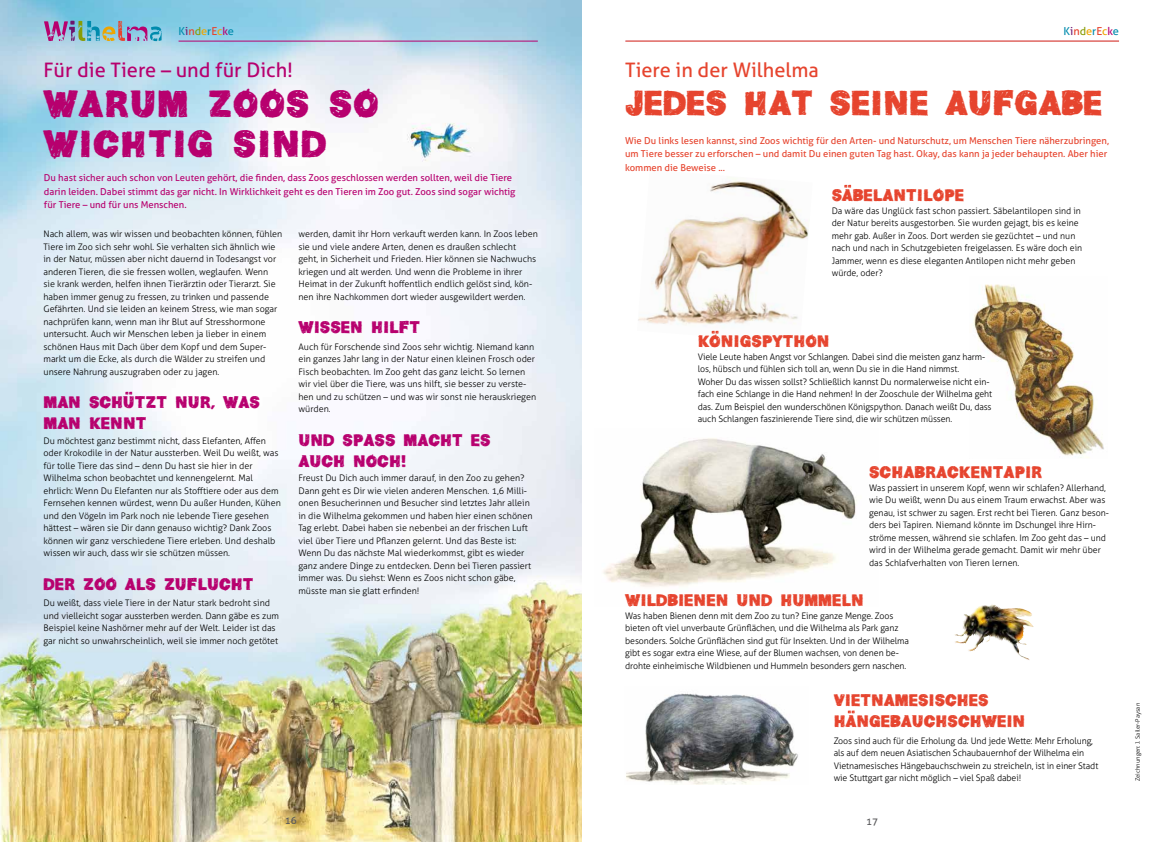
<style>
.page{position:relative;width:1163px;height:842px;background:#fff}
.page>*{position:absolute;margin:0;border:0;box-sizing:border-box;transform-origin:0 0}
.t1{font:36px/40px "Helv Children";letter-spacing:.02em;color:#b7006e}
.t2{font:33px "Helv Children";color:#e6442e}
.t3{font:20px "Aller";color:#b7006e}
.t4{font:20px "Aller";color:#e6442e}
.t5{font:16px/21px "Helv Children";color:#e6442e}
.t6{font:16px/21px "Helv Children";color:#b7006e}
.t7{font:11px "Aller";color:#008bad}
.t8{font:10px "Aller";color:#58585a}
.t9{font:9.5px/13.5px "Aller";color:#b7006e}
.t10{font:9.5px/13.5px "Aller";color:#e6442e}
.t11{font:300 9px/12.5px "Aller";color:#000}
.t12{font:300 6px "Aller";color:#000}
.s1{color:#6e156e}
.s2{color:#e6442e}
.s3{color:#889c05}
.s4{color:#eea500}
.s5{color:#b7006e}
</style>
<div class="page">
<img style="left:0;top:0;width:581px;height:842px">
<img style="left:638px;top:178px;width:171px;height:156px">
<svg style="left:125px;top:392px;width:7px;height:3px"></svg>
<img style="left:603px;top:438px;width:253px;height:149px">
<img style="left:973px;top:284px;width:131px;height:174px">
<img style="left:626px;top:693px;width:172px;height:92px">
<img style="left:964px;top:605px;width:26px;height:16px">
<svg style="left:844px;top:185px;width:7px;height:3px"></svg>
<svg style="left:711px;top:331px;width:7px;height:3px"></svg>
<svg style="left:847px;top:710px;width:7px;height:3px"></svg>
<hr style="left:178px;top:41px;width:359px;height:1px;background:#b7006e">
<hr style="left:625px;top:41px;width:493px;height:1px;background:#eb704e">
<svg style="left:44px;top:21px;width:117px;height:20px;background:#8c9db5"></svg>
<p class="t7" style="left:178px;top:24px;width:57px">K<span class="s1">i</span><span class="s2">n</span><span class="s3">d</span><span class="s4">e</span>r<span class="s2">E</span><span class="s4">c</span><span class="s5">k</span>e</p>
<p class="t7" style="left:1063px;top:24px;width:57px">K<span class="s1">i</span><span class="s2">n</span><span class="s3">d</span><span class="s4">e</span>r<span class="s2">E</span><span class="s4">c</span><span class="s5">k</span>e</p>
<h3 class="t3" style="left:43px;top:58px;width:251px">Für die Tiere – und für Dich!</h3>
<h1 class="t1" style="left:43px;top:85px;width:337px">WARUM ZOOS SO<br>WICHTIG SIND</h1>
<p class="t9" style="left:44px;top:171px;width:473px">Du hast sicher auch schon von Leuten gehört, die finden, dass Zoos geschlossen werden sollten, weil die Tiere darin leiden. Dabei stimmt das gar nicht. In Wirklichkeit geht es den Tieren im Zoo gut. Zoos sind sogar wichtig für Tiere – und für uns Menschen.</p>
<p class="t11" style="left:43px;top:228px;width:240px">Nach allem, was wir wissen und beobachten können, fühlen Tiere im Zoo sich sehr wohl. Sie verhalten sich ähnlich wie in der Natur, müssen aber nicht dauernd in Todesangst vor anderen Tieren, die sie fressen wollen, weglaufen. Wenn<br>sie krank werden, helfen ihnen Tierärztin oder Tierarzt. Sie haben immer genug zu fressen, zu trinken und passende Gefährten. Und sie leiden an keinem Stress, wie man sogar nachprüfen kann, wenn man ihr Blut auf Stresshormone untersucht. Auch wir Menschen leben ja lieber in einem schönen Haus mit Dach über dem Kopf und dem Super&shy;markt um die Ecke, als durch die Wälder zu streifen und unsere Nahrung auszugraben oder zu jagen.</p>
<h3 class="t6" style="left:43px;top:392px;width:218px">MAN SCHUTZT NUR, WAS<br>MAN KENNT</h3>
<p class="t11" style="left:43px;top:434px;width:239px">Du möchtest ganz bestimmt nicht, dass Elefanten, Affen oder Krokodile in der Natur aussterben. Weil Du weißt, was für tolle Tiere das sind – denn Du hast sie hier in der Wilhelma schon beobachtet und kennengelernt. Mal ehrlich: Wenn Du Elefanten nur als Stofftiere oder aus dem Fernsehen kennen würdest, wenn Du außer Hunden, Kühen und den Vögeln im Park noch nie lebende Tiere gesehen hättest – wären sie Dir dann genauso wichtig? Dank Zoos können wir ganz verschiedene Tiere erleben. Und deshalb wissen wir auch, dass wir sie schützen müssen.</p>
<h3 class="t6" style="left:43px;top:574px;width:211px">DER ZOO ALS ZUFLUCHT</h3>
<p class="t11" style="left:43px;top:597px;width:237px">Du weißt, dass viele Tiere in der Natur stark bedroht sind und vielleicht sogar aussterben werden. Dann gäbe es zum Beispiel keine Nashörner mehr auf der Welt. Leider ist das gar nicht so unwahrscheinlich, weil sie immer noch getötet</p>
<p class="t11" style="left:298px;top:228px;width:241px">werden, damit ihr Horn verkauft werden kann. In Zoos leben sie und viele andere Arten, denen es draußen schlecht geht, in Sicherheit und Frieden. Hier können sie Nachwuchs kriegen und alt werden. Und wenn die Probleme in ihrer Heimat in der Zukunft hoffentlich endlich gelöst sind, kön&shy;nen ihre Nachkommen dort wieder ausgewildert werden.</p>
<h3 class="t6" style="left:298px;top:317px;width:123px">WISSEN HILFT</h3>
<p class="t11" style="left:298px;top:340px;width:239px">Auch für Forschende sind Zoos sehr wichtig. Niemand kann ein ganzes Jahr lang in der Natur einen kleinen Frosch oder Fisch beobachten. Im Zoo geht das ganz leicht. So lernen wir viel über die Tiere, was uns hilft, sie besser zu verste&shy;hen und zu schützen – und was wir sonst nie herauskriegen würden.</p>
<h3 class="t6" style="left:298px;top:430px;width:193px">UND SPASS MACHT ES<br>AUCH NOCH!</h3>
<p class="t11" style="left:298px;top:472px;width:235px">Freust Du Dich auch immer darauf, in den Zoo zu gehen?<br>Dann geht es Dir wie vielen anderen Menschen. 1,6 Milli&shy;onen Besucherinnen und Besucher sind letztes Jahr allein in die Wilhelma gekommen und haben hier einen schönen Tag erlebt. Dabei haben sie nebenbei an der frischen Luft viel über Tiere und Pflanzen gelernt. Und das Beste ist:<br>Wenn Du das nächste Mal wiederkommst, gibt es wieder ganz andere Dinge zu entdecken. Denn bei Tieren passiert immer was. Du siehst: Wenn es Zoos nicht schon gäbe, müsste man sie glatt erfinden!</p>
<h3 class="t4" style="left:625px;top:58px;width:195px">Tiere in der Wilhelma</h3>
<h2 class="t2" style="left:625px;top:89px;width:478px">JEDES HAT SEINE AUFGABE</h2>
<p class="t10" style="left:625px;top:133px;width:485px">Wie Du links lesen kannst, sind Zoos wichtig für den Arten- und Naturschutz, um Menschen Tiere näherzubringen, um Tiere besser zu erforschen – und damit Du einen guten Tag hast. Okay, das kann ja jeder behaupten. Aber hier kommen die Beweise ...</p>
<h3 class="t5" style="left:831px;top:186px;width:134px">SABELANTILOPE</h3>
<p class="t11" style="left:831px;top:205px;width:252px">Da wäre das Unglück fast schon passiert. Säbelantilopen sind in der Natur bereits ausgestorben. Sie wurden gejagt, bis es keine mehr gab. Außer in Zoos. Dort werden sie gezüchtet – und nun nach und nach in Schutzgebieten freigelassen. Es wäre doch ein Jammer, wenn es diese eleganten Antilopen nicht mehr geben würde, oder?</p>
<h3 class="t5" style="left:697px;top:331px;width:133px">KONIGSPYTHON</h3>
<p class="t11" style="left:697px;top:350px;width:296px">Viele Leute haben Angst vor Schlangen. Dabei sind die meisten ganz harm&shy;los, hübsch und fühlen sich toll an, wenn Du sie in die Hand nimmst.<br>Woher Du das wissen sollst? Schließlich kannst Du normalerweise nicht ein&shy;fach eine Schlange in die Hand nehmen! In der Zooschule der Wilhelma geht das. Zum Beispiel den wunderschönen Königspython. Danach weißt Du, dass auch Schlangen faszinierende Tiere sind, die wir schützen müssen.</p>
<h3 class="t5" style="left:869px;top:462px;width:175px">SCHABRACKENTAPIR</h3>
<p class="t11" style="left:869px;top:481px;width:241px">Was passiert in unserem Kopf, wenn wir schlafen? Allerhand, wie Du weißt, wenn Du aus einem Traum erwachst. Aber was genau, ist schwer zu sagen. Erst recht bei Tieren. Ganz beson&shy;ders bei Tapiren. Niemand könnte im Dschungel ihre Hirn&shy;ströme messen, während sie schlafen. Im Zoo geht das – und wird in der Wilhelma gerade gemacht. Damit wir mehr über das Schlafverhalten von Tieren lernen.</p>
<h3 class="t5" style="left:625px;top:590px;width:240px">WILDBIENEN UND HUMMELN</h3>
<p class="t11" style="left:625px;top:609px;width:285px">Was haben Bienen denn mit dem Zoo zu tun? Eine ganze Menge. Zoos bieten oft viel unverbaute Grünflächen, und die Wilhelma als Park ganz besonders. Solche Grünflächen sind gut für Insekten. Und in der Wilhelma gibt es sogar extra eine Wiese, auf der Blumen wachsen, von denen be&shy;drohte einheimische Wildbienen und Hummeln besonders gern naschen.</p>
<h3 class="t5" style="left:833px;top:690px;width:193px">VIETNAMESISCHES<br>HANGEBAUCHSCHWEIN</h3>
<p class="t11" style="left:833px;top:734px;width:266px">Zoos sind auch für die Erholung da. Und jede Wette: Mehr Erholung, als auf dem neuen Asiatischen Schaubauernhof der Wilhelma ein Vietnamesisches Hängebauchschwein zu streicheln, ist in einer Stadt wie Stuttgart gar nicht möglich – viel Spaß dabei!</p>
<p class="t8" style="left:285px;top:815px;width:13px">16</p>
<p class="t8" style="left:866px;top:815px;width:13px">17</p>
<p class="t12" style="left:1133px;top:781px;width:80px;rotate:-90deg">Zeichnungen: J. Sailer-Paysan</p>
</div>
